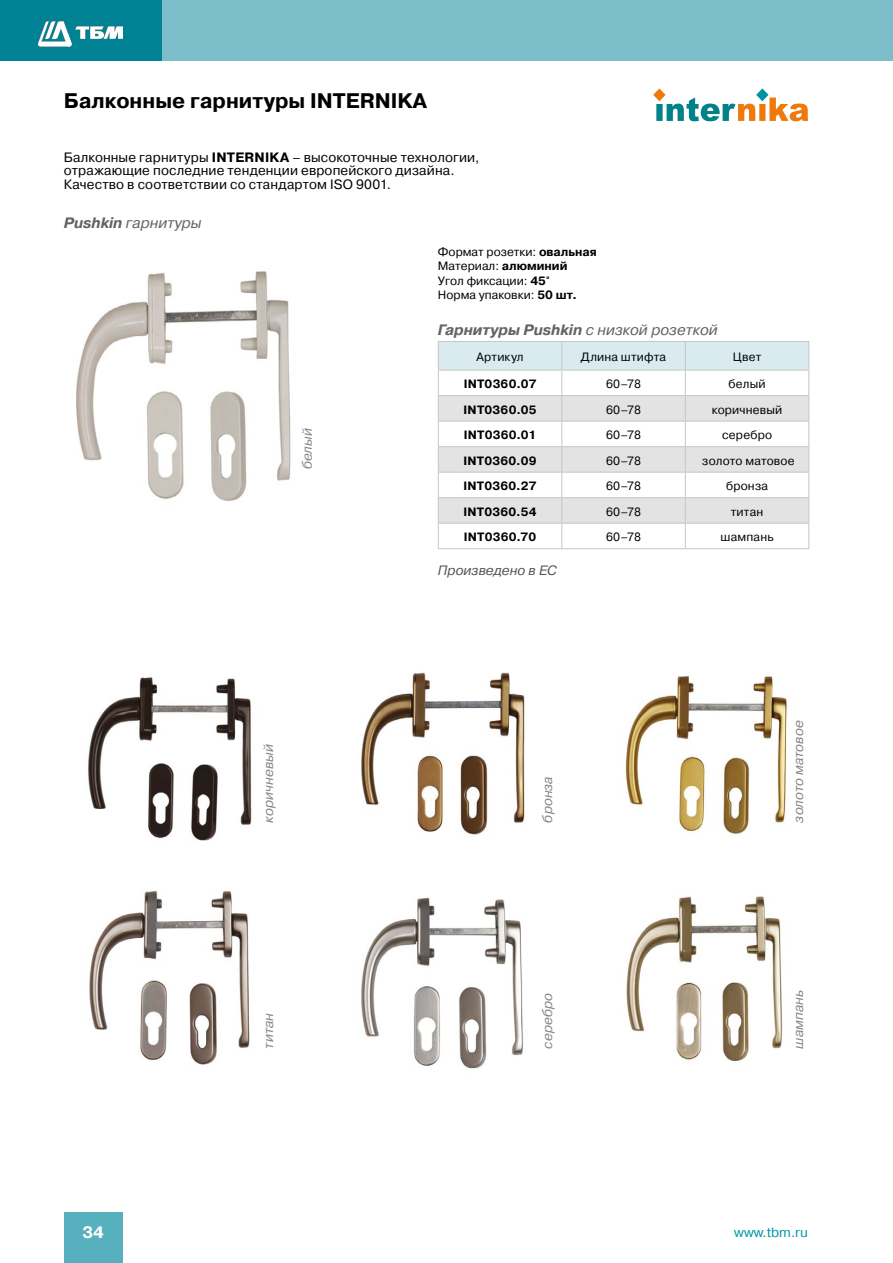
<style>
.page{position:relative;width:893px;height:1263px;background:#fff}
.page>*{position:absolute;margin:0;border:0;box-sizing:border-box;transform-origin:0 0}
.t1{font:700 21px "Pragmatica C";color:#000}
.t2{font:700 16.5px "Pragmatica C";color:#fff}
.t3{font:italic 700 15px "Pragmatica C";color:#636362}
.t4{font:italic 15px "Pragmatica C";color:#636362}
.t5{font:13.5px/13.5px "Pragmatica C";letter-spacing:.01em;color:#000}
.t6{font:italic 13.5px "Pragmatica C";color:#878786}
.t7{font:italic 13.5px "Pragmatica C";color:#565656}
.t8{font:13.5px "Pragmatica C";color:#0097a9}
.t9{font:12px/14.4px "Pragmatica C";letter-spacing:.01em;color:#000}
.t10{font:700 12px "Pragmatica C";letter-spacing:.015em;color:#000}
.s1{font-weight:700}
.s2{font-weight:400}
</style>
<div class="page">
<div style="left:64px;top:1212px;width:58px;height:51px;background:#57b0bd"></div>
<div style="left:151px;top:0;width:742px;height:61px;background:#7bbdc8"></div>
<div style="left:0;top:0;width:162px;height:61px;background:#008294"></div>
<svg style="left:38px;top:21px;width:85px;height:26px"></svg>
<img style="left:88px;top:677px;width:164px;height:164px">
<img style="left:626px;top:896px;width:157px;height:166px">
<img style="left:361px;top:897px;width:162px;height:172px">
<img style="left:361px;top:672px;width:164px;height:163px">
<img style="left:76px;top:271px;width:215px;height:230px">
<img style="left:625px;top:675px;width:162px;height:159px">
<img style="left:89px;top:890px;width:161px;height:175px">
<svg style="left:438px;top:341px;width:371px;height:207px"></svg>
<hr style="left:438px;top:548px;width:124px;height:1px;background:#c5c6c6">
<hr style="left:562px;top:548px;width:123px;height:1px;background:#c5c6c6">
<hr style="left:685px;top:548px;width:124px;height:1px;background:#c5c6c6">
<svg style="left:653px;top:88px;width:155px;height:33px"></svg>
<h1 class="t1" style="left:64px;top:89px;width:365px">Балконные гарнитуры INTERNIKA</h1>
<p class="t5" style="left:64px;top:151px;width:417px">Балконные гарнитуры <span class="s1">INTERNIKA</span> – высокоточные технологии, отражающие последние тенденции европейского дизайна.<br>Качество в соответствии со стандартом ISO 9001.</p>
<p class="t4" style="left:64px;top:215px;width:139px"><span class="s1">Pushkin</span> гарнитуры</p>
<p class="t6" style="left:300px;top:469px;width:43px;rotate:-90deg">белый</p>
<p class="t6" style="left:261px;top:822px;width:80px;rotate:-90deg">коричневый</p>
<p class="t6" style="left:261px;top:1048px;width:37px;rotate:-90deg">титан</p>
<p class="t9" style="left:438px;top:245px;width:160px">Формат розетки: <span class="s1">овальная<br></span>Материал: <span class="s1">алюминий<br></span>Угол фиксации: <span class="s1">45°<br></span>Норма упаковки: <span class="s1">50 шт.</span></p>
<p class="t3" style="left:438px;top:322px;width:281px">Гарнитуры Pushkin <span class="s2">с низкой розеткой</span></p>
<p class="t9" style="left:476px;top:350px;width:49px">Артикул</p>
<p class="t9" style="left:581px;top:350px;width:87px">Длина штифта</p>
<p class="t9" style="left:733px;top:350px;width:30px">Цвет</p>
<p class="t10" style="left:464px;top:377px;width:74px">INT0360.07</p>
<p class="t9" style="left:606px;top:377px;width:37px">60–78</p>
<p class="t9" style="left:729px;top:377px;width:39px">белый</p>
<p class="t10" style="left:464px;top:403px;width:74px">INT0360.05</p>
<p class="t9" style="left:606px;top:402px;width:37px">60–78</p>
<p class="t9" style="left:712px;top:402px;width:72px">коричневый</p>
<p class="t10" style="left:464px;top:428px;width:74px">INT0360.01</p>
<p class="t9" style="left:606px;top:428px;width:37px">60–78</p>
<p class="t9" style="left:722px;top:428px;width:51px">серебро</p>
<p class="t10" style="left:464px;top:454px;width:75px">INT0360.09</p>
<p class="t9" style="left:606px;top:453px;width:37px">60–78</p>
<p class="t9" style="left:702px;top:453px;width:94px">золото матовое</p>
<p class="t10" style="left:463px;top:479px;width:75px">INT0360.27</p>
<p class="t9" style="left:606px;top:479px;width:37px">60–78</p>
<p class="t9" style="left:726px;top:479px;width:43px">бронза</p>
<p class="t10" style="left:463px;top:505px;width:75px">INT0360.54</p>
<p class="t9" style="left:606px;top:505px;width:37px">60–78</p>
<p class="t9" style="left:731px;top:505px;width:34px">титан</p>
<p class="t10" style="left:464px;top:530px;width:74px">INT0360.70</p>
<p class="t9" style="left:606px;top:530px;width:37px">60–78</p>
<p class="t9" style="left:721px;top:530px;width:54px">шампань</p>
<p class="t7" style="left:438px;top:563px;width:120px">Произведено в ЕС</p>
<p class="t6" style="left:540px;top:822px;width:48px;rotate:-90deg">бронза</p>
<p class="t6" style="left:540px;top:1048px;width:57px;rotate:-90deg">серебро</p>
<p class="t6" style="left:791px;top:822px;width:103px;rotate:-90deg">золото матовое</p>
<p class="t6" style="left:791px;top:1048px;width:60px;rotate:-90deg">шампань</p>
<h2 class="t2" style="left:82px;top:1223px;width:23px">34</h2>
<p class="t8" style="left:734px;top:1225px;width:75px">www.tbm.ru</p>
</div>
